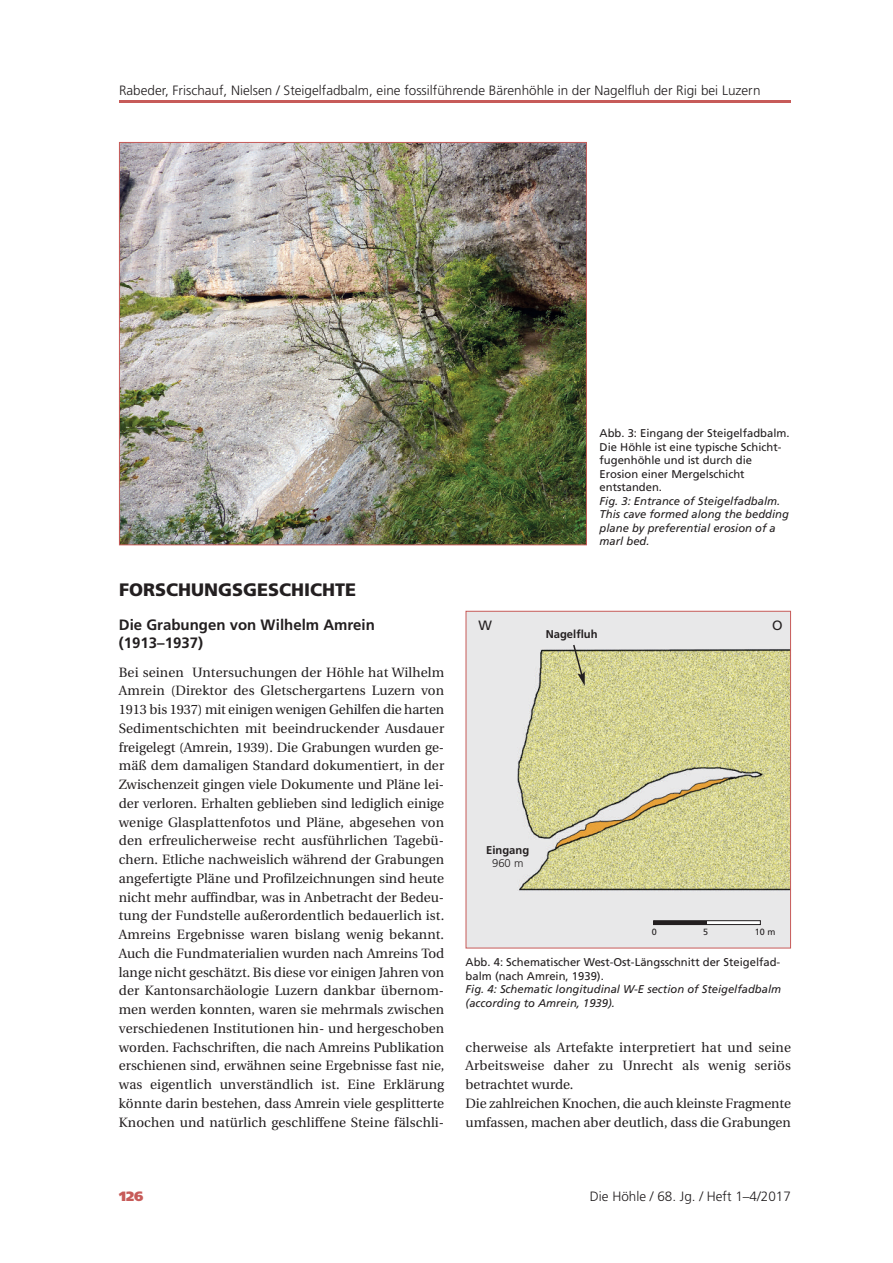
<style>
.page{position:relative;width:893px;height:1263px;background:#fff}
.page>*{position:absolute;margin:0;border:0;box-sizing:border-box;transform-origin:0 0}
.t1{font:900 18px "Frutiger";color:#231f20}
.t2{font:700 15px/18.8px "Frutiger";color:#231f20}
.t3{font:13.5px/18.8px "Utopia";letter-spacing:.01em;color:#231f20;text-align:justify}
.t4{font:300 13.5px "Frutiger";color:#231f20}
.t5{font:900 13.5px "Frutiger";color:#c75b59}
.t6{font:13.5px "Frutiger";color:#231f20}
.t7{font:11.25px/13.5px "Frutiger";color:#231f20}
.t8{font:italic 11.25px/13.5px "Frutiger";color:#231f20}
.t9{font:700 11.25px "Frutiger";color:#231f20}
.t10{font:300 11.25px "Frutiger";color:#231f20}
.t11{font:9px "Frutiger";color:#231f20}
</style>
<div class="page">
<hr style="left:119px;top:100px;width:672px;height:3px;background:#c75b59">
<img style="left:121px;top:144px;width:464px;height:399px">
<img style="left:468px;top:613px;width:321px;height:333px">
<div style="left:466px;top:611px;width:325px;height:337px;border:1px solid #c75b59"></div>
<hr style="left:654px;top:921px;width:106px;height:3px;background:#fff">
<div style="left:653px;top:920px;width:108px;height:5px;border:1px solid #231f20"></div>
<hr style="left:654px;top:921px;width:53px;height:3px;background:#231f20">
<svg style="left:572px;top:643px;width:13px;height:43px"></svg>
<p class="t4" style="left:119px;top:85px;width:643px">Rabeder, Frischauf, Nielsen / Steigelfadbalm, eine fossilführende Bärenhöhle in der Nagelfluh der Rigi bei Luzern</p>
<h1 class="t1" style="left:119px;top:583px;width:239px">FORSCHUNGSGESCHICHTE</h1>
<p class="t2" style="left:119px;top:616px;width:257px">Die Grabungen von Wilhelm Amrein (1913–1937)</p>
<p class="t3" style="left:119px;top:664px;width:327px">Bei seinen Untersuchungen der Höhle hat Wilhelm Amrein (Direktor des Gletschergartens Luzern von 1913 bis 1937) mit einigen wenigen Gehilfen die harten Sedimentschichten mit beeindruckender Ausdauer freigelegt (Amrein, 1939). Die Grabungen wurden ge&shy;mäß dem damaligen Standard dokumentiert, in der Zwischenzeit gingen viele Dokumente und Pläne lei&shy;der verloren. Erhalten geblieben sind lediglich einige wenige Glasplattenfotos und Pläne, abgesehen von den erfreulicherweise recht ausführlichen Tagebü&shy;chern. Etliche nachweislich während der Grabungen angefertigte Pläne und Profilzeichnungen sind heute nicht mehr auffindbar, was in Anbetracht der Bedeu&shy;tung der Fundstelle außerordentlich bedauerlich ist.<br>Amreins Ergebnisse waren bislang wenig bekannt.<br>Auch die Fundmaterialien wurden nach Amreins Tod lange nicht geschätzt. Bis diese vor einigen Jahren von der Kantonsarchäologie Luzern dankbar übernom&shy;men werden konnten, waren sie mehrmals zwischen verschiedenen Institutionen hin- und hergeschoben worden. Fachschriften, die nach Amreins Publikation erschienen sind, erwähnen seine Ergebnisse fast nie, was eigentlich unverständlich ist. Eine Erklärung könnte darin bestehen, dass Amrein viele gesplitterte Knochen und natürlich geschliffene Steine fälschli-</p>
<p class="t7" style="left:600px;top:427px;width:192px">Abb. 3: Eingang der Steigelfadbalm.<br>Die Höhle ist eine typische Schicht&shy;fugenhöhle und ist durch die<br>Erosion einer Mergelschicht entstanden.</p>
<p class="t8" style="left:600px;top:495px;width:191px">Fig. 3: Entrance of Steigelfadbalm.<br>This cave formed along the bedding plane by preferential erosion of a marl bed.</p>
<p class="t6" style="left:478px;top:620px;width:15px">W</p>
<p class="t6" style="left:772px;top:620px;width:12px">O</p>
<p class="t9" style="left:546px;top:630px;width:53px">Nagelfluh</p>
<p class="t9" style="left:486px;top:845px;width:45px">Eingang</p>
<p class="t10" style="left:492px;top:859px;width:33px">960 m</p>
<p class="t11" style="left:652px;top:928px;width:7px">0</p>
<p class="t11" style="left:703px;top:928px;width:7px">5</p>
<p class="t11" style="left:755px;top:928px;width:22px">10 m</p>
<p class="t7" style="left:466px;top:956px;width:316px">Abb. 4: Schematischer West-Ost-Längsschnitt der Steigelfad&shy;balm (nach Amrein, 1939).</p>
<p class="t8" style="left:466px;top:983px;width:317px">Fig. 4: Schematic longitudinal W-E section of Steigelfadbalm (according to Amrein, 1939).</p>
<p class="t3" style="left:465px;top:1039px;width:327px;text-align:left">cherweise als Artefakte interpretiert hat und seine Arbeitsweise daher zu Unrecht als wenig seriös betrachtet wurde.<br>Die zahlreichen Knochen, die auch kleinste Fragmente umfassen, machen aber deutlich, dass die Grabungen</p>
<p class="t5" style="left:119px;top:1191px;width:26px">126</p>
<p class="t4" style="left:590px;top:1191px;width:203px">Die Höhle / 68. Jg. / Heft 1–4/2017</p>
</div>
